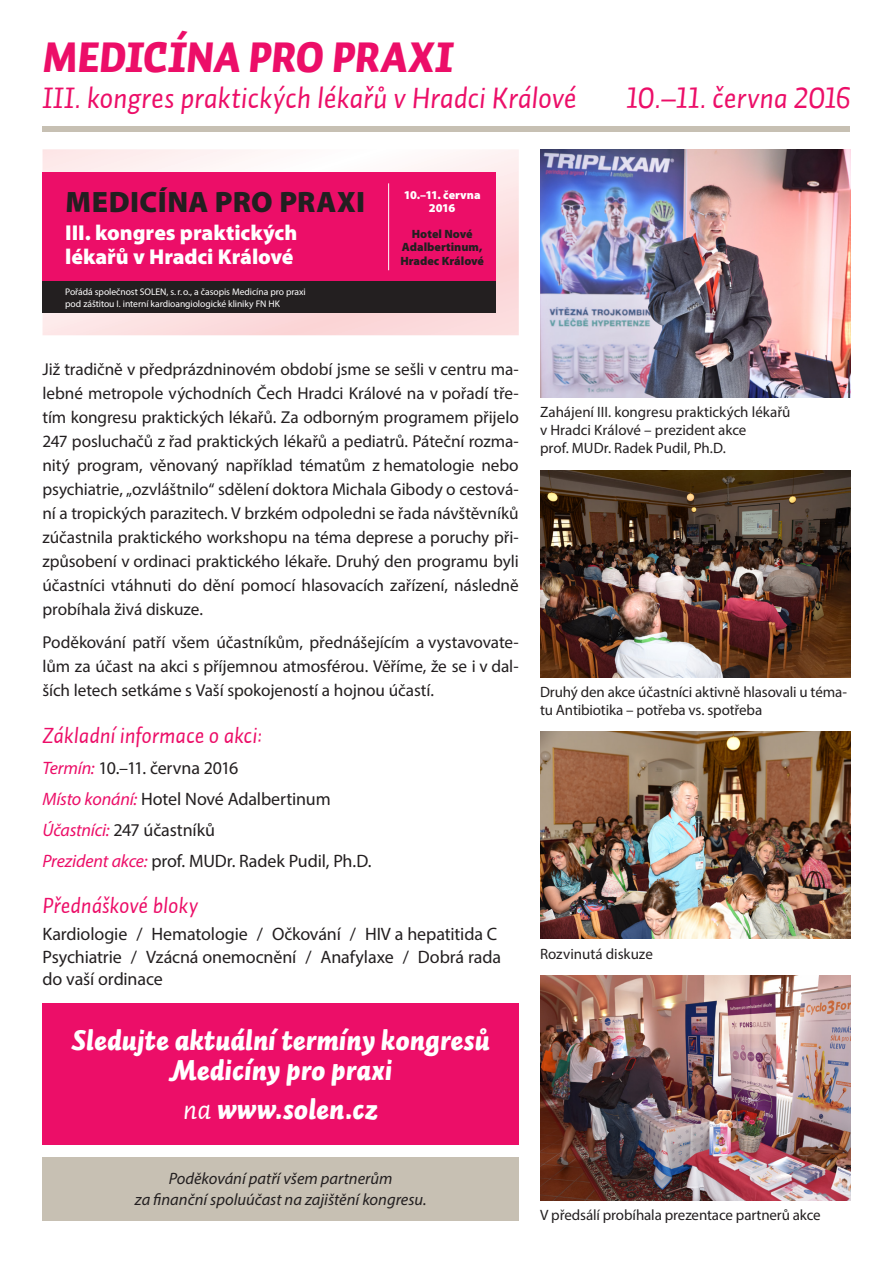
<style>
.page{position:relative;width:893px;height:1263px;background:#fff}
.page>*{position:absolute;margin:0;border:0;box-sizing:border-box;transform-origin:0 0}
.t1{font:42px "Auto 1 Black Italic LF";letter-spacing:-.005em;color:#ec0e68}
.t2{font:30px "Auto 1 Italic LF";letter-spacing:-.005em;color:#ec0e68}
.t3{font:900 29.55px "Myriad Pro";letter-spacing:.015em;color:#231f20}
.t4{font:28.5px/30px "Auto 2 Black Italic LF";color:#fff;text-align:center}
.nadpis_2{font:22.5px "Auto 1 Italic LF";letter-spacing:-.005em;color:#ec0e68}
.t5{font:900 21.6px/24px "Myriad Pro";color:#fff}
.odrazka_po_dvojtečku{font:18px "Myriad Pro";letter-spacing:-.01em;color:#231f20}
.odrazka_ctverecek{font:18px/22.5px "Myriad Pro";letter-spacing:-.01em;color:#231f20}
.text{font:17.25px/24px "Myriad Pro";letter-spacing:-.005em;color:#231f20;text-align:justify}
.t6{font:italic 16.5px/21px "Myriad Pro";color:#231f20;text-align:center}
.popiska_obrazku{font:15px/18px "Myriad Pro";letter-spacing:-.005em;color:#231f20}
.t7{font:900 12px/13.6px "Myriad Pro";color:#231f20;text-align:center}
.t8{font:900 12px/13.6px "Myriad Pro";letter-spacing:-.005em;color:#fff;text-align:center}
.t9{font:9.6px/12px "Myriad Pro";letter-spacing:-.01em;color:#fff}
.s1{font-style:italic;color:#ec0e68}
.s2{font-family:"Auto 2 Italic LF"}
</style>
<div class="page">
<svg style="left:43px;top:149px;width:476px;height:186px"></svg>
<div style="left:43px;top:172px;width:453px;height:141px;background:#ec0e68"></div>
<div style="left:43px;top:281px;width:453px;height:32px;background:#231f20"></div>
<hr style="left:388px;top:183px;width:1px;height:87px;background:#fff">
<div style="left:43px;top:127px;width:807px;height:5px;background:#c7c0b3"></div>
<img style="left:540px;top:976px;width:310px;height:224px">
<img style="left:540px;top:470px;width:310px;height:207px">
<img style="left:540px;top:149px;width:310px;height:248px">
<img style="left:540px;top:732px;width:310px;height:207px">
<div style="left:43px;top:1157px;width:476px;height:63px;background:#c7c0b3"></div>
<div style="left:43px;top:1003px;width:476px;height:141px;background:#ec0e68"></div>
<p class="t1" style="left:43px;top:30px;width:412px">MEDICÍNA PRO PRAXI</p>
<p class="t2" style="left:43px;top:79px;width:536px">III. kongres praktických lékařů v Hradci Králové</p>
<p class="t2" style="left:627px;top:79px;width:226px">10.–11. června 2016</p>
<h3 class="t3" style="left:65px;top:182px;width:301px">MEDICÍNA PRO PRAXI</h3>
<p class="t5" style="left:65px;top:220px;width:234px">III. kongres praktických lékařů v Hradci Králové</p>
<p class="t9" style="left:65px;top:285px;width:242px">Pořádá společnost SOLEN, s. r. o., a časopis Medicína pro praxi pod záštitou I. interní kardioangiologické kliniky FN HK</p>
<p class="t8" style="left:404px;top:187px;width:78px">10.–11. června<br>2016</p>
<p class="t7" style="left:400px;top:226px;width:85px">Hotel Nové<br>Adalbertinum,<br>Hradec Králové</p>
<p class="text" style="left:43px;top:357px;width:478px">Již tradičně v předprázdninovém období jsme se sešli v centru ma&shy;lebné metropole východních Čech Hradci Králové na v pořadí tře&shy;tím kongresu praktických lékařů. Za odborným programem přijelo 247 posluchačů z řad praktických lékařů a pediatrů. Páteční rozma&shy;nitý program, věnovaný například tématům z hematologie nebo psychiatrie, „ozvláštnilo“ sdělení doktora Michala Gibody o cestová&shy;ní a tropických parazitech. V brzkém odpoledni se řada návštěvníků zúčastnila praktického workshopu na téma deprese a poruchy při&shy;způsobení v ordinaci praktického lékaře. Druhý den programu byli účastníci vtáhnuti do dění pomocí hlasovacích zařízení, následně probíhala živá diskuze.</p>
<p class="text" style="left:43px;top:630px;width:478px">Poděkování patří všem účastníkům, přednášejícím a vystavovate&shy;lům za účast na akci s příjemnou atmosférou. Věříme, že se i v dal&shy;ších letech setkáme s Vaší spokojeností a hojnou účastí.</p>
<p class="nadpis_2" style="left:43px;top:720px;width:222px">Základní informace o akci:</p>
<p class="odrazka_po_dvojtečku" style="left:43px;top:756px;width:197px"><span class="s1">Termín:</span> 10.–11. června 2016</p>
<p class="odrazka_po_dvojtečku" style="left:43px;top:787px;width:290px"><span class="s1">Místo konání:</span> Hotel Nové Adalbertinum</p>
<p class="odrazka_po_dvojtečku" style="left:43px;top:818px;width:174px"><span class="s1">Účastníci:</span> 247 účastníků</p>
<p class="odrazka_po_dvojtečku" style="left:43px;top:849px;width:330px"><span class="s1">Prezident akce:</span> prof. MUDr. Radek Pudil, Ph.D.</p>
<p class="nadpis_2" style="left:43px;top:891px;width:157px">Přednáškové bloky</p>
<p class="odrazka_ctverecek" style="left:43px;top:922px;width:460px">Kardiologie / Hematologie / Očkování / HIV a hepatitida C<br>Psychiatrie / Vzácná onemocnění / Anafylaxe / Dobrá rada do vaší ordinace</p>
<p class="t4" style="left:72px;top:1026px;width:420px">Sledujte aktuální termíny kongresů<br>Medicíny pro praxi</p>
<p class="t4" style="left:183px;top:1095px;width:196px"><span class="s2">na</span> www.solen.cz</p>
<p class="t6" style="left:135px;top:1168px;width:293px">Poděkování patří všem partnerům<br>za finanční spoluúčast na zajištění kongresu.</p>
<p class="popiska_obrazku" style="left:540px;top:403px;width:252px">Zahájení III. kongresu praktických lékařů v Hradci Králové – prezident akce<br>prof. MUDr. Radek Pudil, Ph.D.</p>
<p class="popiska_obrazku" style="left:540px;top:683px;width:308px">Druhý den akce účastníci aktivně hlasovali u téma&shy;tu Antibiotika – potřeba vs. spotřeba</p>
<p class="popiska_obrazku" style="left:540px;top:944px;width:114px">Rozvinutá diskuze</p>
<p class="popiska_obrazku" style="left:540px;top:1206px;width:282px">V předsálí probíhala prezentace partnerů akce</p>
</div>
